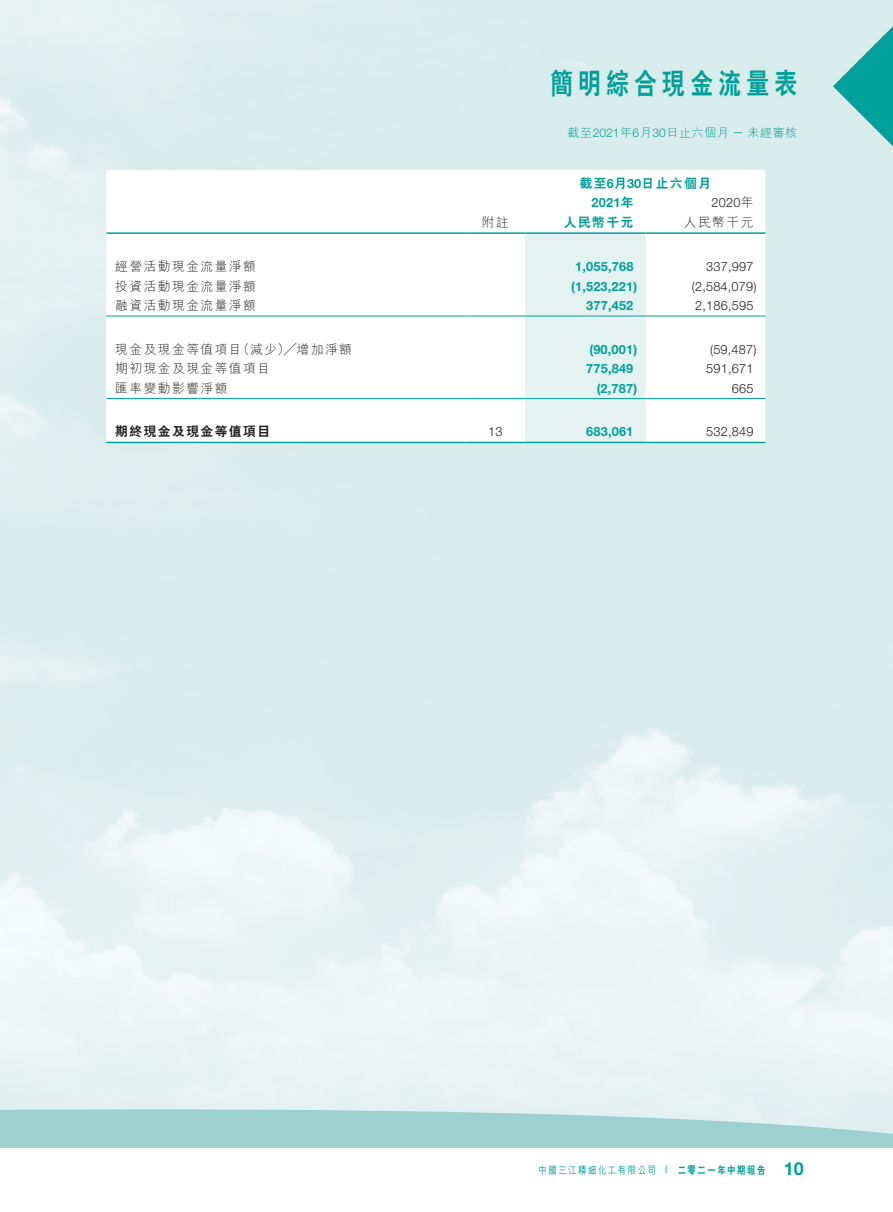
<style>
.page{position:relative;width:893px;height:1212px;background:#fff}
.page>*{position:absolute;margin:0;border:0;box-sizing:border-box;transform-origin:0 0}
.t1{font:800 28.5px "C Hei 2 HK";letter-spacing:.23em;color:#00a19b;scale:.8 1}
.t2{font:700 18px "Helvetica Neue LT Std";color:#00a19b}
._15_Table_Stub{font:300 12.75px "M Hei HK";letter-spacing:.115em;color:#231f20}
._01_Body_Text{font:700 12.75px "Helvetica Neue LT Std";letter-spacing:.015em;color:#00a19b}
._01_Body_Text-2{font:300 12.75px "Helvetica Neue LT Std";letter-spacing:.015em;color:#231f20}
._01_Body_Text-3{font:800 12.75px "C Hei 2 HK";letter-spacing:.115em;color:#00a19b}
._15_Table_Stub-2{font:800 12.75px "C Hei 2 HK";letter-spacing:.115em;color:#231f20}
._01_Body_Text-4{font:300 12.75px "M Hei HK";letter-spacing:.115em;color:#231f20}
.t3{font:300 12px "M Hei HK";letter-spacing:.05em;color:#00a19b}
.t4{font:500 10.5px "M Hei HK";letter-spacing:.18em;color:#00a19b;scale:.8 1}
.t5{font:800 10.5px "C Hei 2 HK";letter-spacing:.18em;color:#00a19b;scale:.8 1}
.t6{font:condensed 10.5px "Helvetica Neue LT Std";color:#00a19b}
.s1{font-family:"Helvetica Neue LT Std"}
.s2{font-family:"Helvetica Neue LT Std";font-weight:700}
.s3{font-family:"M Hei HK"}
.s4{font-family:"C Hei 2 HK";font-weight:800}
</style>
<div class="page">
<svg style="left:0;top:1107px;width:893px;height:41px;background:#aad7d6"></svg>
<svg style="left:833px;top:5px;width:60px;height:163px;background:#89d0ce"></svg>
<svg style="left:106px;top:170px;width:659px;height:272px"></svg>
<div style="left:525px;top:234px;width:120px;height:208px;background:#e5f2f2"></div>
<hr style="left:106px;top:232px;width:359px;height:2px;background:#00a19b">
<hr style="left:465px;top:232px;width:60px;height:2px;background:#00a19b">
<hr style="left:525px;top:232px;width:120px;height:2px;background:#00a19b">
<hr style="left:645px;top:232px;width:120px;height:2px;background:#00a19b">
<hr style="left:106px;top:316px;width:359px;height:1px;background:#00a19b">
<hr style="left:465px;top:316px;width:60px;height:1px;background:#00a19b">
<hr style="left:525px;top:316px;width:120px;height:1px;background:#00a19b">
<hr style="left:645px;top:316px;width:120px;height:1px;background:#00a19b">
<hr style="left:106px;top:398px;width:359px;height:1px;background:#00a19b">
<hr style="left:465px;top:398px;width:60px;height:1px;background:#00a19b">
<hr style="left:525px;top:398px;width:120px;height:1px;background:#00a19b">
<hr style="left:645px;top:398px;width:120px;height:1px;background:#00a19b">
<hr style="left:106px;top:442px;width:359px;height:1px;background:#00a19b">
<hr style="left:465px;top:442px;width:60px;height:1px;background:#00a19b">
<hr style="left:525px;top:442px;width:120px;height:1px;background:#00a19b">
<hr style="left:645px;top:442px;width:120px;height:1px;background:#00a19b">
<h1 class="t1" style="left:550px;top:64px;width:310px">簡明綜合現金流量表</h1>
<p class="t3" style="left:567px;top:124px;width:231px">截至<span class="s1">2021</span>年<span class="s1">6</span>月<span class="s1">30</span>日止六個月 <span class="s1">—</span> 未經審核</p>
<p class="_01_Body_Text-3" style="left:580px;top:175px;width:133px">截至月<span class="s2">6 30</span>日止六個月</p>
<p class="_01_Body_Text-2" style="left:712px;top:195px;width:43px">2020<span class="s3">年</span></p>
<p class="_01_Body_Text" style="left:592px;top:195px;width:43px">2021<span class="s4">年</span></p>
<p class="_01_Body_Text-4" style="left:482px;top:213px;width:28px">附註</p>
<p class="_01_Body_Text-3" style="left:564px;top:214px;width:71px">人民幣千元</p>
<p class="_01_Body_Text-4" style="left:684px;top:213px;width:71px">人民幣千元</p>
<p class="_15_Table_Stub" style="left:115px;top:258px;width:142px">經營活動現金流量淨額</p>
<p class="_01_Body_Text" style="left:575px;top:259px;width:60px">1,055,768</p>
<p class="_01_Body_Text-2" style="left:706px;top:259px;width:49px">337,997</p>
<p class="_15_Table_Stub" style="left:115px;top:277px;width:142px">投資活動現金流量淨額</p>
<p class="_01_Body_Text" style="left:571px;top:278px;width:68px">)1,523,221(</p>
<p class="_01_Body_Text-2" style="left:692px;top:278px;width:66px">)2,584,079(</p>
<p class="_15_Table_Stub" style="left:115px;top:297px;width:142px">融資活動現金流量淨額</p>
<p class="_01_Body_Text" style="left:586px;top:298px;width:49px">377,452</p>
<p class="_01_Body_Text-2" style="left:695px;top:298px;width:60px">2,186,595</p>
<p class="_15_Table_Stub" style="left:237px;top:340px;width:116px">（減少）╱增加淨額</p>
<p class="_15_Table_Stub" style="left:115px;top:340px;width:128px">現金及現金等值項目</p>
<p class="_01_Body_Text" style="left:589px;top:341px;width:49px">)90,001(</p>
<p class="_01_Body_Text-2" style="left:710px;top:341px;width:48px">)59,487(</p>
<p class="_15_Table_Stub" style="left:115px;top:360px;width:156px">期初現金及現金等值項目</p>
<p class="_01_Body_Text" style="left:586px;top:361px;width:49px">775,849</p>
<p class="_01_Body_Text-2" style="left:706px;top:361px;width:49px">591,671</p>
<p class="_15_Table_Stub" style="left:115px;top:379px;width:114px">匯率變動影響淨額</p>
<p class="_01_Body_Text" style="left:597px;top:380px;width:42px">)2,787(</p>
<p class="_01_Body_Text-2" style="left:732px;top:380px;width:23px">665</p>
<p class="_15_Table_Stub-2" style="left:115px;top:423px;width:156px">期終現金及現金等值項目</p>
<p class="_01_Body_Text-2" style="left:488px;top:424px;width:16px">13</p>
<p class="_01_Body_Text" style="left:586px;top:424px;width:49px">683,061</p>
<p class="_01_Body_Text-2" style="left:706px;top:424px;width:49px">532,849</p>
<p class="t4" style="left:539px;top:1162px;width:148px">中國三江精細化工有限公司</p>
<p class="t6" style="left:665px;top:1163px;width:4px">|</p>
<p class="t5" style="left:678px;top:1163px;width:111px">二零二一年中期報告</p>
<h2 class="t2" style="left:784px;top:1157px;width:22px">10</h2>
</div>
